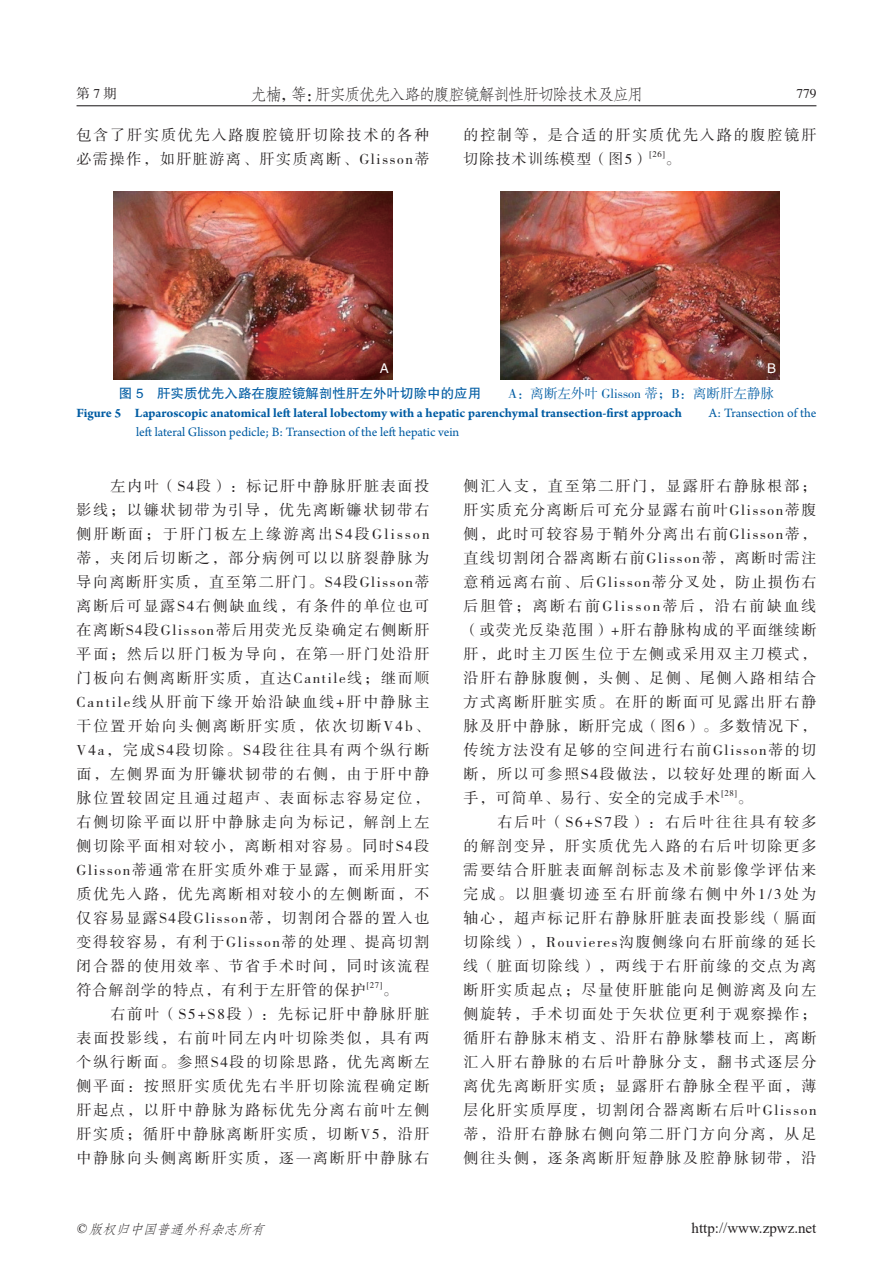
<style>
.page{position:relative;width:893px;height:1263px;background:#fff}
.page>*{position:absolute;margin:0;border:0;box-sizing:border-box;transform-origin:0 0}
.t1{font:16.5px "FZFSK GBK1 0";letter-spacing:-.09em;color:#231f20}
.t2{font:15px/24px "FZSSK GBK1 0";letter-spacing:.125em;color:#231f20}
.t3{font:15px "FZSSK GBK1 0";letter-spacing:.105em;color:#231f20}
.t4{font:15px "FZSSK GBK1 0";letter-spacing:.155em;color:#231f20}
.t5{font:15px "Times New Roman";color:#231f20}
.t6{font:700 13.5px/19.5px "Arno Pro";letter-spacing:-.005em;color:#015ca3}
.t7{font:13.5px "FZHTK GBK1 0";color:#015ca3}
.t8{font:italic 13.5px "FZFSK GBK1 0";color:#231f20}
.t9{font:13.5px "FZSSK GBK1 0";letter-spacing:.125em;color:#231f20}
.t10{font:13.5px "FZHTK GBK1 0";color:#fff}
.t11{font:8.7px "FZSSK GBK1 0";color:#231f20}
.s1{font-family:"FZSSK GBK1 0"}
.s2{font-family:"Adobe Song Std";font-weight:300}
.s3{font-weight:400}
.s4{font-family:"Times New Roman"}
</style>
<div class="page">
<hr style="left:77px;top:105px;width:739px;height:1px;background:#231f20">
<img style="left:113px;top:192px;width:280px;height:187px">
<img style="left:500px;top:192px;width:280px;height:187px">
<p class="t9" style="left:77px;top:87px;width:42px">第7期</p>
<p class="t1" style="left:250px;top:85px;width:395px">尤楠，等：肝实质优先入路的腹腔镜解剖性肝切除技术及应用</p>
<p class="t9" style="left:796px;top:87px;width:22px">779</p>
<p class="t2" style="left:77px;top:124px;width:355px">包含了肝实质优先入路腹腔镜肝切除技术的各种必需操作，如肝脏游离、肝实质离断、Glisson蒂</p>
<p class="t2" style="left:463px;top:124px;width:354px">的控制等，是合适的肝实质优先入路的腹腔镜肝切除技术训练模型（图5）</p>
<p class="t11" style="left:649px;top:150px;width:17px">[26]</p>
<p class="t2" style="left:665px;top:148px;width:16px">。</p>
<p class="t10" style="left:380px;top:361px;width:10px">A</p>
<p class="t10" style="left:767px;top:361px;width:10px">B</p>
<p class="t7" style="left:119px;top:386px;width:657px">图 5　肝实质优先入路在腹腔镜解剖性肝左外叶切除中的应用　　<span class="s1">A：离断左外叶 Glisson 蒂；B：离断肝左静脉</span></p>
<p class="t6" style="left:136px;top:404px;width:682px;text-indent:-60px">Figure 5 Laparoscopic anatomical left lateral lobectomy with a hepatic parenchymal transection-first approach<span class="s2">　　</span><span class="s3">A: Transection of the left lateral Glisson pedicle; B: Transection of the left hepatic vein</span></p>
<p class="t2" style="left:77px;top:475px;width:355px;text-align:justify;text-indent:34px">左内叶（S4段）：标记肝中静脉肝脏表面投影线；以镰状韧带为引导，优先离断镰状韧带右侧肝断面；于肝门板左上缘游离出S4段Glisson蒂，夹闭后切断之，部分病例可以以脐裂静脉为导向离断肝实质，直至第二肝门。S4段Glisson蒂离断后可显露S4右侧缺血线，有条件的单位也可在离断S4段Glisson蒂后用荧光反染确定右侧断肝平面；然后以肝门板为导向，在第一肝门处沿肝门板向右侧离断肝实质，直达Cantile线；继而顺Cantile线从肝前下缘开始沿缺血线+肝中静脉主干位置开始向头侧离断肝实质，依次切断V4b、V4a，完成S4段切除。S4段往往具有两个纵行断面，左侧界面为肝镰状韧带的右侧，由于肝中静脉位置较固定且通过超声、表面标志容易定位，右侧切除平面以肝中静脉走向为标记，解剖上左侧切除平面相对较小，离断相对容易。同时S4段Glisson蒂通常在肝实质外难于显露，而采用肝实质优先入路，优先离断相对较小的左侧断面，不仅容易显露S4段Glisson蒂，切割闭合器的置入也变得较容易，有利于Glisson蒂的处理、提高切割闭合器的使用效率、节省手术时间，同时该流程符合解剖学的特点，有利于左肝管的保护</p>
<p class="t11" style="left:367px;top:980px;width:17px">[27]</p>
<p class="t2" style="left:383px;top:979px;width:16px">。</p>
<p class="t2" style="left:111px;top:1003px;width:320px">右前叶（S5+S8段）：先标记肝中静脉肝脏</p>
<p class="t2" style="left:77px;top:1027px;width:354px">表面投影线，右前叶同左内叶切除类似，具有两</p>
<p class="t2" style="left:77px;top:1051px;width:354px">个纵行断面。参照S4段的切除思路，优先离断左</p>
<p class="t2" style="left:77px;top:1075px;width:354px">侧平面：按照肝实质优先右半肝切除流程确定断</p>
<p class="t2" style="left:77px;top:1099px;width:354px">肝起点，以肝中静脉为路标优先分离右前叶左侧</p>
<p class="t2" style="left:77px;top:1123px;width:354px">肝实质；循肝中静脉离断肝实质，切断V5，沿肝</p>
<p class="t2" style="left:77px;top:1147px;width:354px">中静脉向头侧离断肝实质，逐一离断肝中静脉右</p>
<p class="t2" style="left:463px;top:475px;width:355px;text-align:justify">侧汇入支，直至第二肝门，显露肝右静脉根部；肝实质充分离断后可充分显露右前叶Glisson蒂腹侧，此时可较容易于鞘外分离出右前Glisson蒂，直线切割闭合器离断右前Glisson蒂，离断时需注意稍远离右前、后Glisson蒂分叉处，防止损伤右后胆管；离断右前Glisson蒂后，沿右前缺血线（或荧光反染范围）+肝右静脉构成的平面继续断肝，此时主刀医生位于左侧或采用双主刀模式，沿肝右静脉腹侧，头侧、足侧、尾侧入路相结合方式离断肝脏实质。在肝的断面可见露出肝右静脉及肝中静脉，断肝完成（图6）。多数情况下，传统方法没有足够的空间进行右前Glisson蒂的切断，所以可参照S4段做法，以较好处理的断面入手，可简单、易行、安全的完成手术</p>
<p class="t11" style="left:721px;top:788px;width:17px">[28]</p>
<p class="t2" style="left:738px;top:787px;width:16px">。</p>
<p class="t2" style="left:497px;top:811px;width:320px">右后叶（S6+S7段）：右后叶往往具有较多</p>
<p class="t2" style="left:463px;top:835px;width:354px">的解剖变异，肝实质优先入路的右后叶切除更多</p>
<p class="t2" style="left:463px;top:859px;width:354px">需要结合肝脏表面解剖标志及术前影像学评估来</p>
<p class="t4" style="left:463px;top:886px;width:354px">完成。以胆囊切迹至右肝前缘右侧中外1/3处为</p>
<p class="t2" style="left:463px;top:907px;width:354px">轴心，超声标记肝右静脉肝脏表面投影线（膈面</p>
<p class="t3" style="left:463px;top:934px;width:354px">切除线），Rouvieres沟腹侧缘向右肝前缘的延长</p>
<p class="t2" style="left:463px;top:955px;width:354px">线（脏面切除线），两线于右肝前缘的交点为离</p>
<p class="t2" style="left:463px;top:979px;width:354px">断肝实质起点；尽量使肝脏能向足侧游离及向左</p>
<p class="t2" style="left:463px;top:1003px;width:354px">侧旋转，手术切面处于矢状位更利于观察操作；</p>
<p class="t2" style="left:463px;top:1027px;width:354px">循肝右静脉末梢支、沿肝右静脉攀枝而上，离断</p>
<p class="t2" style="left:463px;top:1051px;width:354px">汇入肝右静脉的右后叶静脉分支，翻书式逐层分</p>
<p class="t2" style="left:463px;top:1075px;width:354px">离优先离断肝实质；显露肝右静脉全程平面，薄</p>
<p class="t2" style="left:463px;top:1099px;width:355px">层化肝实质厚度，切割闭合器离断右后叶Glisson</p>
<p class="t2" style="left:463px;top:1123px;width:354px">蒂，沿肝右静脉右侧向第二肝门方向分离，从足</p>
<p class="t2" style="left:463px;top:1147px;width:354px">侧往头侧，逐条离断肝短静脉及腔静脉韧带，沿</p>
<p class="t8" style="left:76px;top:1221px;width:194px"><span class="s4">©</span> 版权归中国普通外科杂志所有</p>
<p class="t5" style="left:692px;top:1217px;width:126px">http://www.zpwz.net</p>
</div>
